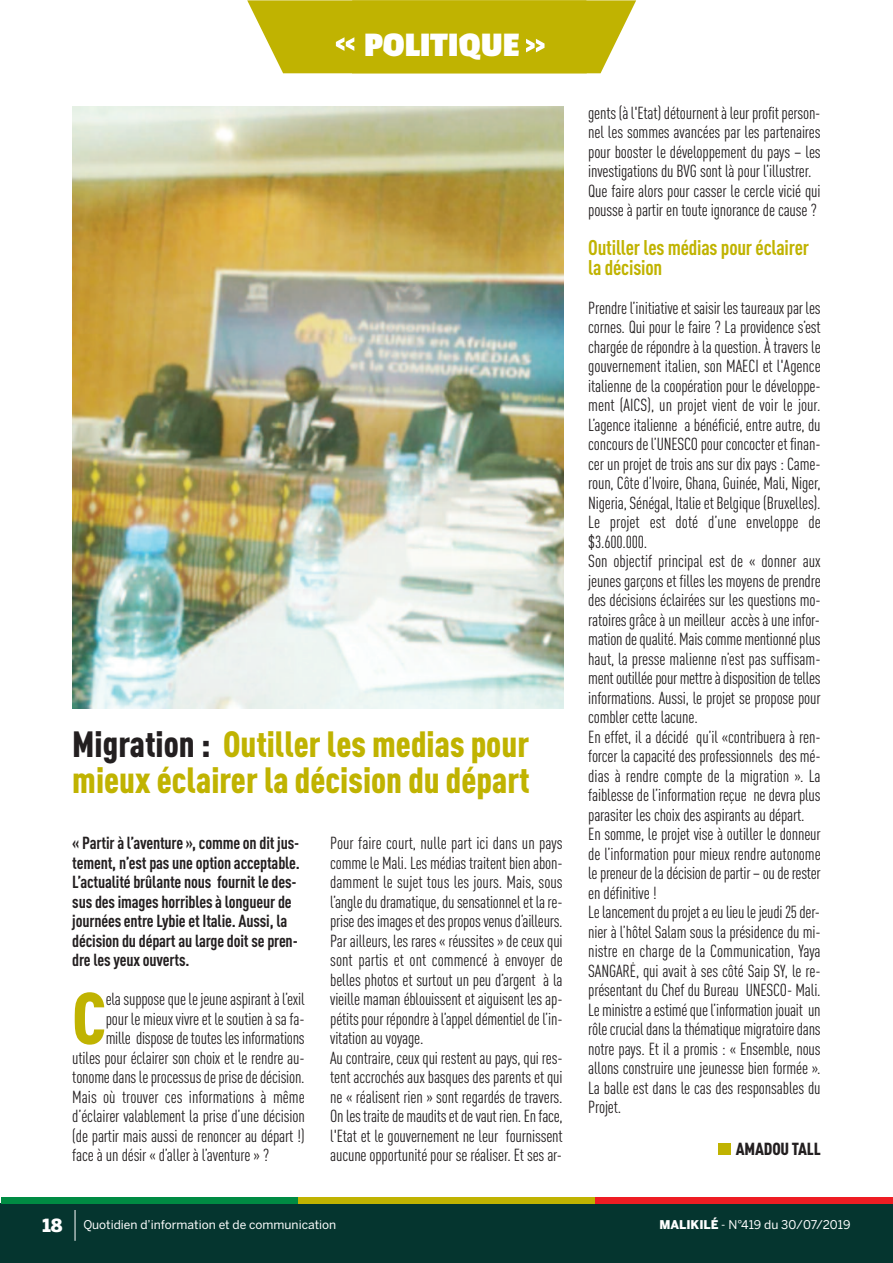
<style>
.page{position:relative;width:893px;height:1263px;background:#fff}
.page>*{position:absolute;margin:0;border:0;box-sizing:border-box;transform-origin:0 0}
.t1{font:900 condensed 72px "DIN Pro";color:#c0b301}
.t2{font:900 condensed 36px/36px "DIN Pro";color:#c0b301}
.t3{font:700 36px "Passion One";color:#fff}
.t4{font:700 condensed 21px/19.5px "DIN Pro";letter-spacing:-.01em;color:#c0b301}
.t5{font:condensed 17.25px/19.5px "DIN Pro";letter-spacing:-.01em;color:#231f20}
.t6{font:700 condensed 17.25px/19.5px "DIN Pro";letter-spacing:-.01em;color:#231f20}
.t7{font:900 condensed 17.25px "DIN Pro";letter-spacing:-.01em;color:#231f20}
.t8{font:12px "Benton Sans";color:#fff}
.s1{color:#231f20}
.s2{font-weight:900;font-size:18px}
.s3{font-weight:900}
</style>
<div class="page">
<div style="left:1px;top:1203px;width:892px;height:60px;background:#05352f"></div>
<div style="left:1px;top:1197px;width:297px;height:6px;background:#008b43"></div>
<div style="left:298px;top:1197px;width:298px;height:6px;background:#c0b301"></div>
<div style="left:596px;top:1197px;width:297px;height:6px;background:#ee1d23"></div>
<hr style="left:75px;top:1210px;width:1px;height:31px;background:#fff">
<div style="left:718px;top:1143px;width:12px;height:11px;background:#c0b301"></div>
<svg style="left:247px;top:0;width:389px;height:73px;background:#c6ba1a"></svg>
<img style="left:72px;top:106px;width:491px;height:603px">
<h2 class="t3" style="left:364px;top:26px;width:157px">POLITIQUE</h2>
<h2 class="t2" style="left:72px;top:729px;width:459px"><span class="s1">Migration :</span> Outiller les medias pour mieux éclairer la décision du départ</h2>
<p class="t6" style="left:72px;top:835px;width:229px">« Partir à l’aventure », comme on dit jus&shy;tement, n’est pas une option acceptable.<br>L’actualité brûlante nous fournit le des&shy;sus des images horribles à longueur de journées entre Lybie et Italie. Aussi, la décision du départ au large doit se pren&shy;dre les yeux ouverts.</p>
<h1 class="t1" style="left:72px;top:993px;width:36px">C</h1>
<p class="t5" style="left:106px;top:991px;width:201px">elasupposequelejeuneaspirantàl’exil</p>
<p class="t5" style="left:106px;top:1010px;width:200px">pour le mieux vivre et le soutien à sa fa-</p>
<p class="t5" style="left:106px;top:1030px;width:201px">mille disposedetouteslesinformations</p>
<p class="t5" style="left:72px;top:1049px;width:234px">utiles pour éclairer son choix et le rendre au-</p>
<p class="t5" style="left:72px;top:1069px;width:234px">tonomedansleprocessusdeprisededécision.</p>
<p class="t5" style="left:72px;top:1088px;width:234px">Mais où trouver ces informations à même</p>
<p class="t5" style="left:72px;top:1108px;width:234px">d’éclairer valablement la prise d’une décision</p>
<p class="t5" style="left:72px;top:1127px;width:234px">(de partir mais aussi de renoncer au départ !)</p>
<p class="t5" style="left:72px;top:1147px;width:199px">face à un désir « d’aller à l’aventure » ?</p>
<p class="t5" style="left:330px;top:835px;width:234px">Pour faire court, nulle part ici dans un pays comme le Mali. Les médias traitent bien abon&shy;damment le sujet tous les jours. Mais, sous l’angledudramatique,dusensationnelet lare&shy;prisedesimagesetdesproposvenusd’ailleurs.<br>Par ailleurs, les rares « réussites » de ceux qui sont partis et ont commencé à envoyer de belles photos et surtout un peu d’argent à la vieille maman éblouissent et aiguisent les ap&shy;pétitspour répondreàl’appeldémentieldel’in&shy;vitation au voyage.<br>Au contraire, ceux qui restent au pays, qui res&shy;tent accrochés aux basques des parents et qui ne « réalisent rien » sont regardés de travers.<br>Onlestraitedemauditsetdevaut rien.Enface, l'Etat et le gouvernement ne leur fournissent aucune opportunité pour se réaliser. Et ses ar-</p>
<p class="t8" style="left:43px;top:1218px;width:295px"><span class="s2">18</span> Quotidien d’information et de communication</p>
<p class="t5" style="left:588px;top:104px;width:234px">gents(àl'Etat)détournentàleurprofitperson&shy;nel les sommes avancées par les partenaires pour booster le développement du pays – les investigations du BVG sont là pour l’illustrer.<br>Que faire alors pour casser le cercle vicié qui pousse à partir en toute ignorance de cause ?</p>
<p class="t4" style="left:588px;top:240px;width:222px">Outiller les médias pour éclairer la décision</p>
<p class="t5" style="left:588px;top:299px;width:234px">Prendrel’initiativeetsaisir lestaureauxpar les cornes. Qui pour le faire ? La providence s’est chargée de répondre à la question. À travers le gouvernement italien, son MAECI et l'Agence italienne de la coopération pour le développe&shy;ment (AICS), un projet vient de voir le jour.<br>L’agence italienne a bénéficié, entre autre, du concoursdel’UNESCO pourconcocteret finan&shy;cer un projet de trois ans sur dix pays : Came&shy;roun, Côte d’Ivoire, Ghana, Guinée, Mali, Niger, Nigeria, Sénégal, Italie et Belgique (Bruxelles).<br>Le projet est doté d’une enveloppe de $3.600.000.<br>Son objectif principal est de « donner aux jeunes garçons et filles les moyens de prendre des décisions éclairées sur les questions mo&shy;ratoires grâce à un meilleur accès à une infor&shy;mationdequalité.Maiscommementionnéplus haut, la presse malienne n’est pas suffisam&shy;mentoutilléepourmettreàdispositiondetelles informations. Aussi, le projet se propose pour combler cette lacune.<br>En effet, il a décidé qu’il «contribuera à ren&shy;forcer la capacité des professionnels des mé&shy;dias à rendre compte de la migration ». La faiblesse de l’information reçue ne devra plus parasiter les choix des aspirants au départ.<br>En somme, le projet vise à outiller le donneur de l’information pour mieux rendre autonome lepreneurdeladécisiondepartir – ouderester en définitive !<br>Lelancementduprojetaeulieulejeudi25der&shy;nier à l’hôtel Salam sous la présidence du mi&shy;nistre en charge de la Communication, Yaya SANGARĖ, qui avait à ses côté Saip SY, le re&shy;présentant du Chef du Bureau UNESCO- Mali.<br>Leministreaestiméquel’informationjouait un rôlecrucialdanslathématiquemigratoiredans notre pays. Et il a promis : « Ensemble, nous allons construire une jeunesse bien formée ».<br>La balle est dans le cas des responsables du Projet.</p>
<p class="t7" style="left:736px;top:1142px;width:86px">AMADOU TALL</p>
<p class="t8" style="left:659px;top:1218px;width:193px"><span class="s3">MALIKILÉ</span> - N°419 du 30/07/2019</p>
</div>
